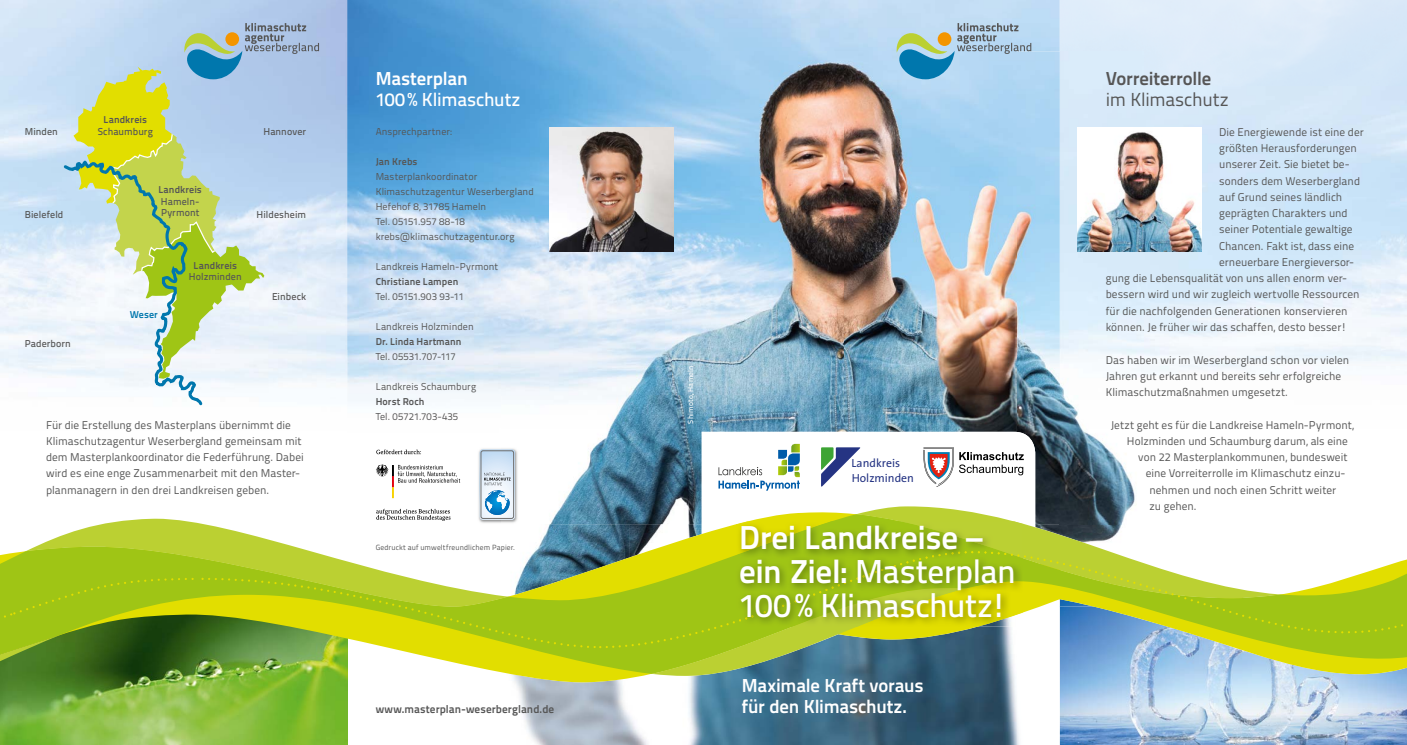
<style>
.page{position:relative;width:1407px;height:745px;background:#fff}
.page>*{position:absolute;margin:0;border:0;box-sizing:border-box;transform-origin:0 0}
.t1{font:500 33.12px/33.8px "Titillium Text 22 L";letter-spacing:-.015em;color:#fff}
.t2{font:700 18.75px/21.2px "Titillium Text 22 L";letter-spacing:-.01em;color:#fff}
.t3{font:500 18.75px "Titillium Text 22 L";letter-spacing:-.01em;color:#fff}
.t4{font:700 18.75px "Titillium Text 22 L";letter-spacing:-.01em;color:#565656}
.t5{font:18.75px "Titillium Text 22 L";letter-spacing:-.015em;color:#565656}
.t6{font:11.75px/14.5px "The Sans";color:#253483}
.t7{font:11.25px/16.2px "Titillium Text 22 L";letter-spacing:.005em;color:#565656}
.t8{font:700 11.25px "Titillium Text 22 L";letter-spacing:.005em;color:#565656}
.t9{font:10px/15px "Titillium Text 22 L";letter-spacing:.01em;color:#565656}
.t10{font:500 10px/11.2px "Titillium Text 22 L";letter-spacing:.01em;color:#565656}
.t11{font:700 10px "Titillium Text 22 L";letter-spacing:.01em;color:#565656}
.t12{font:10px "Titillium Text 22 L";letter-spacing:-.01em;color:#565656}
.t13{font:700 10px "Titillium Text 22 L";letter-spacing:.01em;color:#0077ad}
.t14{font:7.5px "Titillium Text 22 L";letter-spacing:.02em;color:#565656}
.t15{font:500 7.5px "Titillium Text 22 L";letter-spacing:.025em;color:#fff}
.s1{font-weight:700}
</style>
<div class="page">
<img style="left:1017px;top:719px;width:390px;height:25px">
<img style="left:0;top:719px;width:347px;height:25px">
<img style="left:0;top:0;width:1059px;height:403px">
<img style="left:1144px;top:87px;width:263px;height:285px">
<img style="left:524px;top:719px;width:123px;height:25px">
<img style="left:1017px;top:51px;width:127px;height:453px">
<img style="left:501px;top:51px;width:516px;height:344px">
<img style="left:501px;top:395px;width:215px;height:109px">
<img style="left:716px;top:395px;width:301px;height:36px">
<img style="left:802px;top:719px;width:215px;height:25px">
<img style="left:690px;top:719px;width:112px;height:25px">
<svg style="left:896px;top:23px;width:135px;height:56px;background:#99c0cf"></svg>
<svg style="left:702px;top:431px;width:333px;height:73px"></svg>
<svg style="left:923px;top:447px;width:101px;height:39px"></svg>
<svg style="left:718px;top:443px;width:82px;height:47px"></svg>
<svg style="left:821px;top:447px;width:39px;height:39px"></svg>
<svg style="left:376px;top:449px;width:84px;height:50px"></svg>
<img style="left:483px;top:446px;width:36px;height:3px">
<svg style="left:478px;top:449px;width:44px;height:55px"></svg>
<img style="left:549px;top:127px;width:124px;height:124px">
<img style="left:1077px;top:127px;width:124px;height:124px">
<svg style="left:0;top:504px;width:1407px;height:215px"></svg>
<svg style="left:0;top:506px;width:1280px;height:198px"></svg>
<img style="left:0;top:514px;width:1407px;height:176px">
<svg style="left:606px;top:528px;width:548px;height:22px"></svg>
<svg style="left:0;top:550px;width:1407px;height:107px;background:#acc545"></svg>
<img style="left:736px;top:521px;width:287px;height:105px">
<img style="left:739px;top:608px;width:33px;height:13px">
<img style="left:978px;top:551px;width:41px;height:5px">
<img style="left:776px;top:550px;width:197px;height:58px">
<svg style="left:61px;top:23px;width:258px;height:383px"></svg>
<p class="t10" style="left:25px;top:125px;width:35px">Minden</p>
<p class="t11" style="left:104px;top:112px;width:45px">Landkreis</p>
<p class="t10" style="left:98px;top:125px;width:57px">Schaumburg</p>
<p class="t10" style="left:263px;top:125px;width:44px">Hannover</p>
<p class="t11" style="left:158px;top:182px;width:45px">Landkreis</p>
<p class="t10" style="left:161px;top:195px;width:40px">Hameln-<br>Pyrmont</p>
<p class="t10" style="left:25px;top:208px;width:40px">Bielefeld</p>
<p class="t10" style="left:256px;top:208px;width:51px">Hildesheim</p>
<p class="t10" style="left:25px;top:337px;width:48px">Paderborn</p>
<p class="t13" style="left:130px;top:307px;width:30px">Weser</p>
<p class="t11" style="left:194px;top:258px;width:45px">Landkreis</p>
<p class="t10" style="left:189px;top:270px;width:54px">Holzminden</p>
<p class="t10" style="left:272px;top:290px;width:36px">Einbeck</p>
<p class="t7" style="left:46px;top:415px;width:259px">Für die Erstellung des Masterplans übernimmt die Klimaschutzagentur Weserbergland gemeinsam mit dem Masterplankoordinator die Federführung. Dabei wird es eine enge Zusammenarbeit mit den Master&shy;planmanagern in den drei Landkreisen geben.</p>
<h2 class="t2" style="left:376px;top:67px;width:93px">Masterplan</h2>
<h2 class="t3" style="left:376px;top:85px;width:146px">100 % Klimaschutz</h2>
<p class="t9" style="left:376px;top:123px;width:78px">Ansprechpartner:</p>
<p class="t11" style="left:376px;top:153px;width:43px">Jan Krebs</p>
<p class="t9" style="left:376px;top:168px;width:160px">Masterplankoordinator<br>Klimaschutzagentur Weserbergland<br>Hefehof 8, 31785 Hameln<br>Tel. 05151.957 88-18 krebs@klimaschutzagentur.org</p>
<p class="t9" style="left:376px;top:258px;width:124px">Landkreis Hameln-Pyrmont</p>
<p class="t11" style="left:376px;top:273px;width:84px">Christiane Lampen</p>
<p class="t12" style="left:376px;top:289px;width:90px">Tel. 05151.903 93-11</p>
<p class="t9" style="left:376px;top:318px;width:100px">Landkreis Holzminden</p>
<p class="t11" style="left:376px;top:333px;width:87px">Dr. Linda Hartmann</p>
<p class="t9" style="left:376px;top:348px;width:82px">Tel. 05531.707-117</p>
<p class="t9" style="left:376px;top:378px;width:102px">Landkreis Schaumburg</p>
<p class="t11" style="left:376px;top:393px;width:50px">Horst Roch</p>
<p class="t9" style="left:376px;top:408px;width:84px">Tel. 05721.703-435</p>
<p class="t14" style="left:376px;top:541px;width:141px">Gedruckt auf umweltfreundlichem Papier.</p>
<p class="t8" style="left:376px;top:700px;width:180px">www.masterplan-weserbergland.de</p>
<p class="t15" style="left:685px;top:423px;width:60px;rotate:-90deg">Shimoto, Hameln</p>
<p class="t6" style="left:851px;top:455px;width:64px">Landkreis<br>Holzminden</p>
<h1 class="t1" style="left:739px;top:518px;width:278px"><span class="s1">Drei Landkreise – ein Ziel:</span> Masterplan<br>100 % Klimaschutz!</h1>
<h2 class="t2" style="left:742px;top:673px;width:183px">Maximale Kraft voraus für den Klimaschutz.</h2>
<h2 class="t4" style="left:1106px;top:64px;width:107px">Vorreiterrolle</h2>
<h2 class="t5" style="left:1106px;top:86px;width:124px">im Klimaschutz</h2>
<p class="t7" style="left:1219px;top:123px;width:146px">Die Energiewende ist eine der</p>
<p class="t7" style="left:1219px;top:139px;width:139px">größten Herausforderungen</p>
<p class="t7" style="left:1219px;top:155px;width:132px">unserer Zeit. Sie bietet be-</p>
<p class="t7" style="left:1219px;top:172px;width:142px">sonders dem Weserbergland</p>
<p class="t7" style="left:1219px;top:188px;width:125px">auf Grund seines ländlich</p>
<p class="t7" style="left:1219px;top:204px;width:130px">geprägten Charakters und</p>
<p class="t7" style="left:1219px;top:220px;width:135px">seiner Potentiale gewaltige</p>
<p class="t7" style="left:1219px;top:237px;width:137px">Chancen. Fakt ist, dass eine</p>
<p class="t7" style="left:1219px;top:253px;width:137px">erneuerbare Energieversor-</p>
<p class="t7" style="left:1106px;top:269px;width:243px">gung die Lebensqualität von uns allen enorm ver-</p>
<p class="t7" style="left:1106px;top:285px;width:255px">bessern wird und wir zugleich wertvolle Ressourcen</p>
<p class="t7" style="left:1106px;top:302px;width:243px">für die nachfolgenden Generationen konservieren</p>
<p class="t7" style="left:1106px;top:318px;width:242px">können. Je früher wir das schaffen, desto besser!</p>
<p class="t7" style="left:1106px;top:350px;width:245px">Das haben wir im Weserbergland schon vor vielen<br>Jahren gut erkannt und bereits sehr erfolgreiche<br>Klimaschutzmaßnahmen umgesetzt.</p>
<p class="t7" style="left:1111px;top:415px;width:245px">Jetzt geht es für die Landkreise Hameln-Pyrmont,</p>
<p class="t7" style="left:1127px;top:432px;width:222px">Holzminden und Schaumburg darum, als eine</p>
<p class="t7" style="left:1138px;top:448px;width:211px">von 22 Masterplankommunen, bundesweit</p>
<p class="t7" style="left:1146px;top:464px;width:201px">eine Vorreiterrolle im Klimaschutz einzu-</p>
<p class="t7" style="left:1149px;top:480px;width:188px">nehmen und noch einen Schritt weiter</p>
<p class="t7" style="left:1149px;top:497px;width:49px">zu gehen.</p>
</div>
